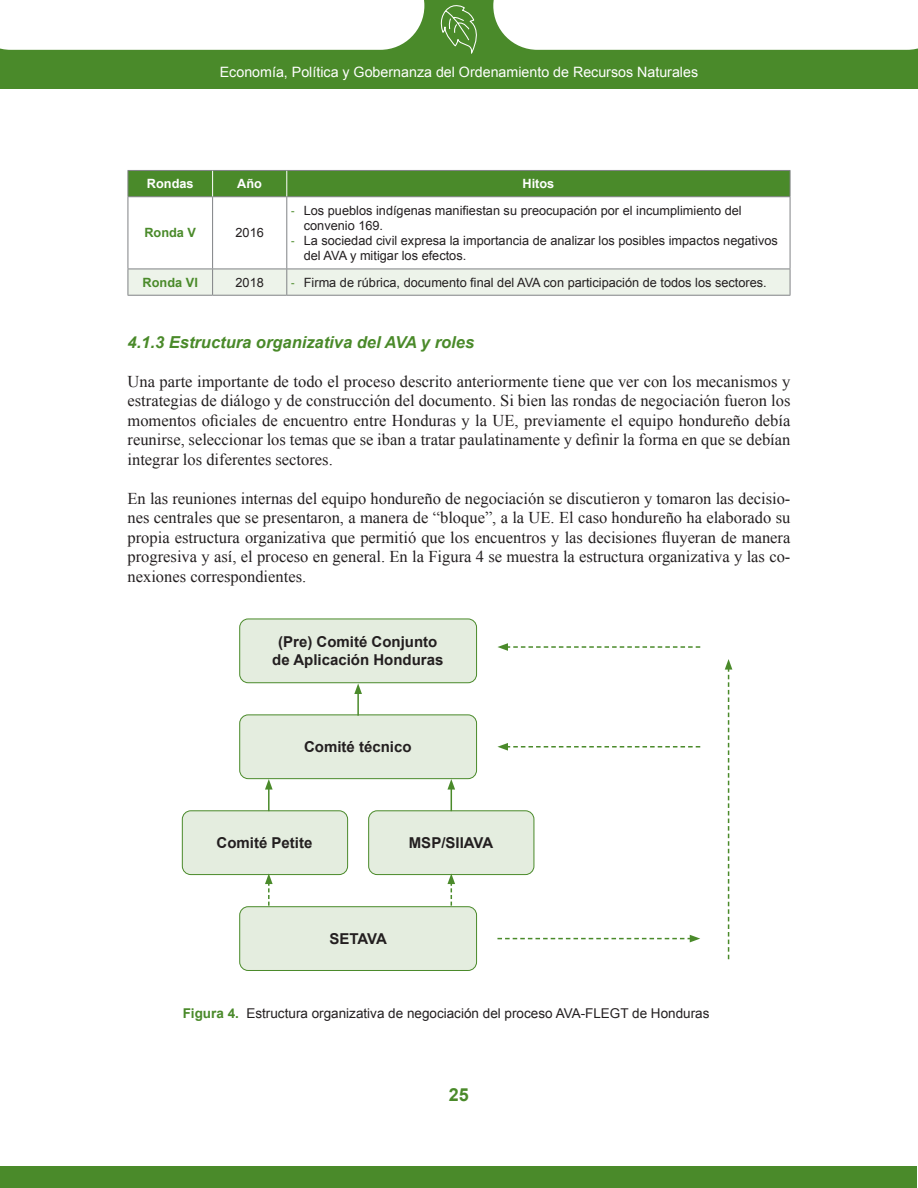
<style>
.page{position:relative;width:918px;height:1188px;background:#fff}
.page>*{position:absolute;margin:0;border:0;box-sizing:border-box;transform-origin:0 0}
.t1{font:700 18px "Arial";color:#4a8a2a}
.Texto{font:16.5px/19.5px "Times New Roman";color:#231f20;text-align:justify}
.Títulos_1_1_1{font:italic 700 16.5px "Arial";color:#4a8a2a}
.Texto_cuadros{font:700 15px/18px "Arial";color:#231f20;text-align:center}
.t2{font:14.25px "Arial";color:#fff}
.Figura{font:13.5px "Arial";color:#231f20}
.Texto_cuadros-2{font:12.75px/15.3px "Arial";color:#231f20}
.Texto_cuadros-3{font:700 12.75px "Arial";color:#fff}
.Texto_cuadros-4{font:700 12.75px "Arial";color:#4a8a2a}
.s1{font-family:"Arial Narrow";color:#4a8a2a}
.s2{font-weight:700;color:#4a8a2a}
</style>
<div class="page">
<div style="left:1px;top:1167px;width:916px;height:21px;background:#4a8a2a"></div>
<div style="left:0;top:0;width:917px;height:88px;background:#4a8a2a"></div>
<div style="left:0;top:0;width:424px;height:50px;background:#fff"></div>
<div style="left:493px;top:0;width:425px;height:50px;background:#fff"></div>
<svg style="left:440px;top:5px;width:37px;height:49px"></svg>
<hr style="left:128px;top:197px;width:1px;height:72px;background:#808285">
<hr style="left:212px;top:197px;width:1px;height:72px;background:#808285">
<hr style="left:286px;top:197px;width:1px;height:72px;background:#808285">
<hr style="left:790px;top:197px;width:1px;height:72px;background:#808285">
<svg style="left:128px;top:269px;width:663px;height:26px;background:#e9efe6"></svg>
<hr style="left:128px;top:295px;width:85px;height:1px;background:#808285">
<hr style="left:213px;top:295px;width:74px;height:1px;background:#808285">
<hr style="left:287px;top:295px;width:503px;height:1px;background:#808285">
<svg style="left:128px;top:170px;width:663px;height:27px;background:#4e8a31"></svg>
<div style="left:240px;top:619px;width:237px;height:64px;background:#e4eddf;border-radius:9px"></div>
<div style="left:239px;top:619px;width:238px;height:64px;border:1px solid #4a8a2a;border-radius:9px"></div>
<div style="left:240px;top:715px;width:237px;height:64px;background:#e4eddf;border-radius:9px"></div>
<div style="left:239px;top:715px;width:238px;height:64px;border:1px solid #4a8a2a;border-radius:9px"></div>
<div style="left:240px;top:907px;width:237px;height:63px;background:#e4eddf;border-radius:9px"></div>
<div style="left:239px;top:906px;width:238px;height:65px;border:1px solid #4a8a2a;border-radius:9px"></div>
<div style="left:182px;top:811px;width:166px;height:64px;background:#e4eddf;border-radius:9px"></div>
<div style="left:182px;top:810px;width:166px;height:65px;border:1px solid #4a8a2a;border-radius:9px"></div>
<div style="left:369px;top:811px;width:165px;height:64px;background:#e4eddf;border-radius:9px"></div>
<div style="left:368px;top:810px;width:166px;height:65px;border:1px solid #4a8a2a;border-radius:9px"></div>
<hr style="left:357px;top:692px;width:2px;height:24px;background:#4a8a2a">
<svg style="left:354px;top:683px;width:8px;height:11px"></svg>
<hr style="left:268px;top:787px;width:2px;height:24px;background:#4a8a2a">
<svg style="left:265px;top:779px;width:8px;height:11px"></svg>
<svg style="left:265px;top:874px;width:8px;height:32px"></svg>
<svg style="left:447px;top:779px;width:8px;height:32px"></svg>
<svg style="left:447px;top:874px;width:8px;height:32px"></svg>
<svg style="left:725px;top:659px;width:7px;height:300px"></svg>
<svg style="left:497px;top:643px;width:203px;height:8px"></svg>
<svg style="left:497px;top:743px;width:203px;height:8px"></svg>
<svg style="left:497px;top:935px;width:203px;height:7px"></svg>
<p class="t2" style="left:220px;top:62px;width:480px">Economía, Política y Gobernanza del Ordenamiento de Recursos Naturales</p>
<p class="Texto_cuadros-3" style="left:147px;top:175px;width:48px">Rondas</p>
<p class="Texto_cuadros-3" style="left:237px;top:175px;width:26px">Año</p>
<p class="Texto_cuadros-3" style="left:522px;top:175px;width:33px">Hitos</p>
<p class="Texto_cuadros-4" style="left:144px;top:225px;width:53px">Ronda V</p>
<p class="Texto_cuadros-2" style="left:236px;top:225px;width:30px">2016</p>
<p class="Texto_cuadros-2" style="left:304px;top:203px;width:439px;text-indent:-13px"><span class="s1">-</span> Los pueblos indígenas manifiestan su preocupación por el incumplimiento del convenio 169.</p>
<p class="Texto_cuadros-2" style="left:304px;top:233px;width:476px;text-indent:-13px"><span class="s1">-</span> La sociedad civil expresa la importancia de analizar los posibles impactos negativos del AVA y mitigar los efectos.</p>
<p class="Texto_cuadros-4" style="left:143px;top:274px;width:57px">Ronda VI</p>
<p class="Texto_cuadros-2" style="left:236px;top:275px;width:30px">2018</p>
<p class="Texto_cuadros-2" style="left:291px;top:275px;width:477px"><span class="s1">-</span> Firma de rúbrica, documento final del AVA con participación de todos los sectores.</p>
<p class="Títulos_1_1_1" style="left:128px;top:331px;width:348px">4.1.3 Estructura organizativa del AVA y roles</p>
<p class="Texto" style="left:128px;top:371px;width:664px">Una parte importante de todo el proceso descrito anteriormente tiene que ver con los mecanismos y estrategias de diálogo y de construcción del documento. Si bien las rondas de negociación fueron los momentos oficiales de encuentro entre Honduras y la UE, previamente el equipo hondureño debía reunirse, seleccionar los temas que se iban a tratar paulatinamente y definir la forma en que se debían integrar los diferentes sectores.</p>
<p class="Texto" style="left:128px;top:488px;width:664px">En las reuniones internas del equipo hondureño de negociación se discutieron y tomaron las decisio&shy;nes centrales que se presentaron, a manera de “bloque”, a la UE. El caso hondureño ha elaborado su propia estructura organizativa que permitió que los encuentros y las decisiones fluyeran de manera progresiva y así, el proceso en general. En la Figura 4 se muestra la estructura organizativa y las co&shy;nexiones correspondientes.</p>
<p class="Texto_cuadros" style="left:272px;top:634px;width:173px">(Pre) Comité Conjunto de Aplicación Honduras</p>
<p class="Texto_cuadros" style="left:304px;top:738px;width:109px">Comité técnico</p>
<p class="Texto_cuadros" style="left:217px;top:834px;width:97px">Comité Petite</p>
<p class="Texto_cuadros" style="left:409px;top:834px;width:86px">MSP/SIIAVA</p>
<p class="Texto_cuadros" style="left:329px;top:930px;width:59px">SETAVA</p>
<p class="Figura" style="left:183px;top:1004px;width:528px"><span class="s2">Figura 4.</span> Estructura organizativa de negociación del proceso AVA-FLEGT de Honduras</p>
<p class="t1" style="left:449px;top:1083px;width:22px">25</p>
</div>
